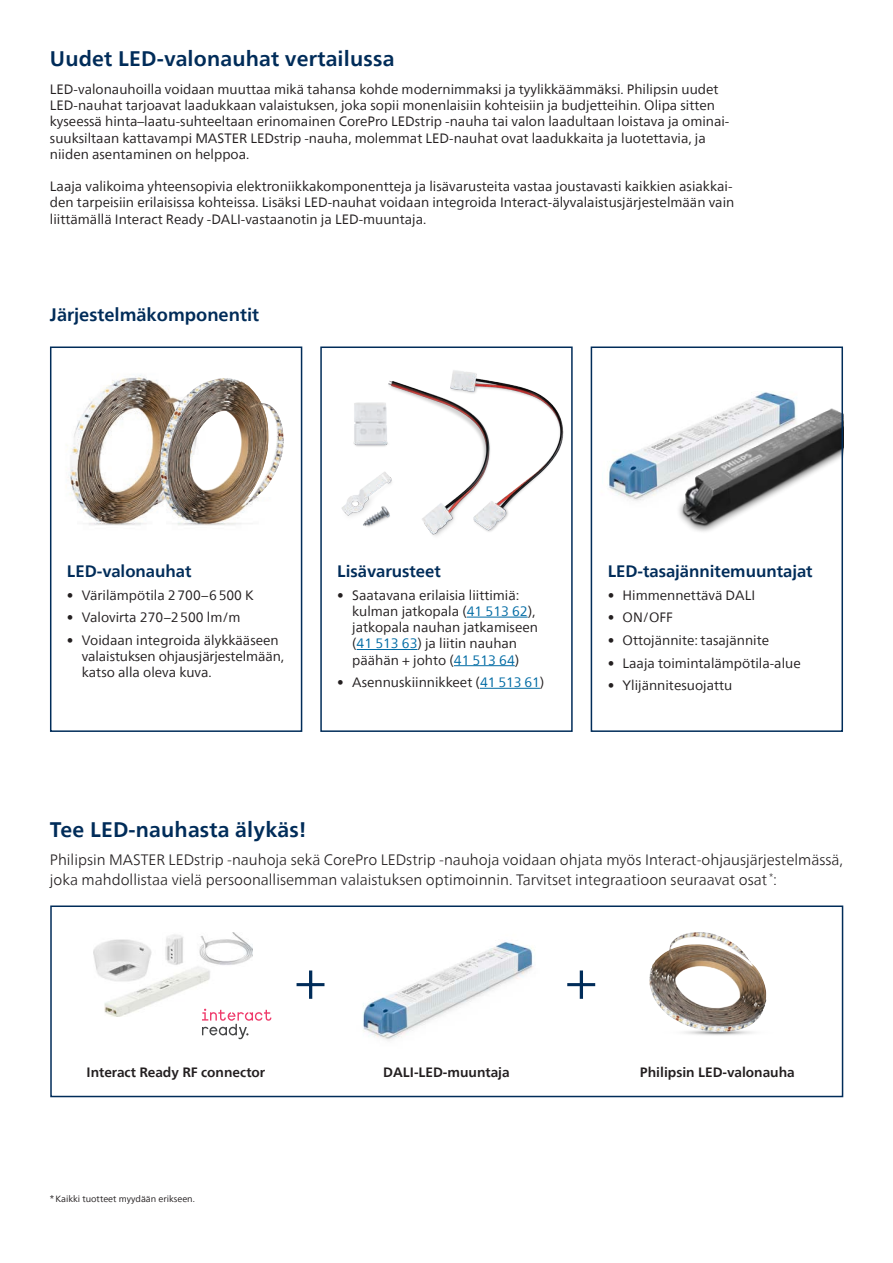
<style>
.page{position:relative;width:893px;height:1263px;background:#fff}
.page>*{position:absolute;margin:0;border:0;box-sizing:border-box;transform-origin:0 0}
._05_Main_Heading_Lar{font:300 55.2px "Neue Frutiger World";color:#002c59}
.Absatzstil25{font:700 21px "Neue Frutiger World";letter-spacing:.01em;color:#002c59}
.Absatzstil1{font:700 18px "Neue Frutiger World";color:#002c59}
.Absatzstil1-2{font:700 16.5px "Neue Frutiger World";color:#002c59}
.Introduction_text_16{font:300 15px/19.5px "Neue Frutiger World";color:#231f20}
.Absatzstil25-2{font:13.5px/16.2px "Neue Frutiger World";color:#231f20}
.Introduction_text_16-2{font:700 13.5px "Neue Frutiger World";color:#231f20}
.Absatzstil1-3{font:9px "Neue Frutiger World";color:#231f20}
.s1{color:#006ba4}
</style>
<div class="page">
<img style="left:363px;top:942px;width:170px;height:99px">
<img style="left:93px;top:932px;width:160px;height:85px">
<div style="left:196px;top:1003px;width:82px;height:39px;background:#fff"></div>
<svg style="left:202px;top:1009px;width:69px;height:30px"></svg>
<img style="left:649px;top:932px;width:117px;height:101px">
<div style="left:50px;top:905px;width:793px;height:192px;border:2px solid #002c59"></div>
<img style="left:607px;top:439px;width:56px;height:62px">
<img style="left:663px;top:392px;width:177px;height:140px">
<div style="left:50px;top:346px;width:252px;height:386px;border:2px solid #002c59"></div>
<div style="left:320px;top:346px;width:253px;height:386px;border:2px solid #002c59"></div>
<div style="left:591px;top:346px;width:252px;height:386px;border:2px solid #002c59"></div>
<img style="left:67px;top:375px;width:80px;height:150px">
<img style="left:145px;top:378px;width:97px;height:147px">
<img style="left:159px;top:378px;width:125px;height:145px">
<img style="left:341px;top:495px;width:15px;height:21px">
<img style="left:504px;top:353px;width:69px;height:199px">
<img style="left:356px;top:370px;width:148px;height:166px">
<img style="left:320px;top:384px;width:101px;height:83px">
<hr style="left:467px;top:617px;width:61px;height:1px;background:#006ba4">
<hr style="left:357px;top:649px;width:61px;height:1px;background:#006ba4">
<hr style="left:454px;top:665px;width:61px;height:1px;background:#006ba4">
<hr style="left:480px;top:688px;width:60px;height:1px;background:#006ba4">
<p class="Absatzstil25" style="left:50px;top:40px;width:346px">Uudet LED-valonauhat vertailussa</p>
<p class="Absatzstil25-2" style="left:50px;top:81px;width:680px">LED-valonauhoilla voidaan muuttaa mikä tahansa kohde modernimmaksi ja tyylikkäämmäksi. Philipsin uudet LED-nauhat tarjoavat laadukkaan valaistuksen, joka sopii monenlaisiin kohteisiin ja budjetteihin. Olipa sitten kyseessä hinta–laatu-suhteeltaan erinomainen CorePro LEDstrip -nauha tai valon laadultaan loistava ja ominai&shy;suuksiltaan kattavampi MASTER LEDstrip -nauha, molemmat LED-nauhat ovat laadukkaita ja luotettavia, ja niiden asentaminen on helppoa.</p>
<p class="Absatzstil25-2" style="left:50px;top:179px;width:686px">Laaja valikoima yhteensopivia elektroniikkakomponentteja ja lisävarusteita vastaa joustavasti kaikkien asiakkai&shy;den tarpeisiin erilaisissa kohteissa. Lisäksi LED-nauhat voidaan integroida Interact-älyvalaistusjärjestelmään vain liittämällä Interact Ready -DALI-vastaanotin ja LED-muuntaja.</p>
<p class="Absatzstil1" style="left:50px;top:299px;width:211px">Järjestelmäkomponentit</p>
<p class="Absatzstil1-2" style="left:67px;top:557px;width:126px">LED-valonauhat</p>
<p class="Absatzstil25-2" style="left:67px;top:587px;width:188px">• Värilämpötila 2700–6500 K</p>
<p class="Absatzstil25-2" style="left:67px;top:610px;width:175px">• Valovirta 270–2500 lm/m</p>
<p class="Absatzstil25-2" style="left:82px;top:632px;width:204px;text-indent:-15px">• Voidaan integroida älykkääseen valaistuksen ohjausjärjestelmään, katso alla oleva kuva.</p>
<p class="Absatzstil1-2" style="left:337px;top:557px;width:105px">Lisävarusteet</p>
<p class="Absatzstil25-2" style="left:352px;top:587px;width:187px;text-indent:-15px">• Saatavana erilaisia liittimiä: kulman jatkopala (<span class="s1">41 513 62</span>), jatkopala nauhan jatkamiseen (<span class="s1">41 513 63</span>) ja liitin nauhan päähän + johto (<span class="s1">41 513 64</span>)</p>
<p class="Absatzstil25-2" style="left:337px;top:675px;width:209px">• Asennuskiinnikkeet (<span class="s1">41 513 61</span>)</p>
<p class="Absatzstil1-2" style="left:608px;top:557px;width:207px">LED-tasajännitemuuntajat</p>
<p class="Absatzstil25-2" style="left:608px;top:587px;width:149px">• Himmennettävä DALI</p>
<p class="Absatzstil25-2" style="left:608px;top:610px;width:67px">• ON/OFF</p>
<p class="Absatzstil25-2" style="left:608px;top:632px;width:163px">• Ottojännite: tasajännite</p>
<p class="Absatzstil25-2" style="left:608px;top:655px;width:195px">• Laaja toimintalämpötila-alue</p>
<p class="Absatzstil25-2" style="left:608px;top:677px;width:126px">• Ylijännitesuojattu</p>
<p class="Absatzstil25" style="left:50px;top:811px;width:258px">Tee LED-nauhasta älykäs!</p>
<p class="Introduction_text_16" style="left:50px;top:850px;width:795px">Philipsin MASTER LEDstrip -nauhoja sekä CorePro LEDstrip -nauhoja voidaan ohjata myös Interact-ohjausjärjestelmässä, joka mahdollistaa vielä persoonallisemman valaistuksen optimoinnin. Tarvitset integraatioon seuraavat osat <sup>*</sup>:</p>
<p class="_05_Main_Heading_Lar" style="left:295px;top:936px;width:33px">+</p>
<p class="_05_Main_Heading_Lar" style="left:565px;top:936px;width:33px">+</p>
<p class="Introduction_text_16-2" style="left:87px;top:1060px;width:180px">Interact Ready RF connector</p>
<p class="Introduction_text_16-2" style="left:383px;top:1060px;width:128px">DALI-LED-muuntaja</p>
<p class="Introduction_text_16-2" style="left:640px;top:1060px;width:156px">Philipsin LED-valonauha</p>
<p class="Absatzstil1-3" style="left:50px;top:1192px;width:146px">*Kaikki tuotteet myydään erikseen.</p>
</div>
